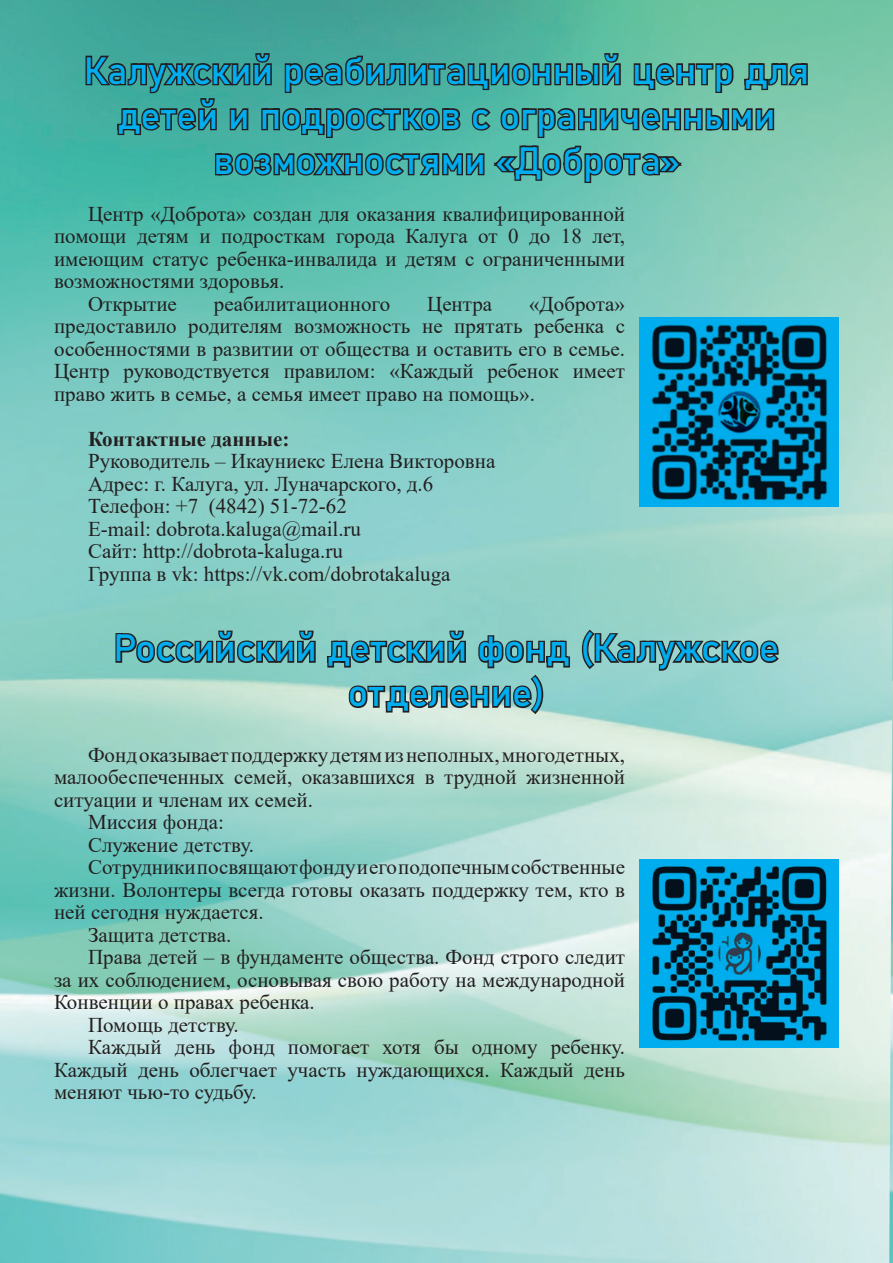
<style>
.page{position:relative;width:893px;height:1263px;background:#fff}
.page>*{position:absolute;margin:0;border:0;box-sizing:border-box;transform-origin:0 0}
.t1{font:37.5px/45px "Bahnschrift";color:#00aeef;text-align:center}
.t2{font:21px/22.5px "Times New Roman";color:#231f20;text-align:justify}
.t3{font:700 21px "Times New Roman";color:#231f20}
</style>
<div class="page">
<img style="left:0;top:0;width:893px;height:1263px">
<div style="left:688px;top:63px;width:7px;height:22px;border:3px solid #231f20"></div>
<div style="left:679px;top:71px;width:14px;height:7px;border:3px solid #231f20"></div>
<div style="left:701px;top:65px;width:7px;height:20px;border:3px solid #231f20"></div>
<div style="left:696px;top:63px;width:17px;height:7px;border:3px solid #231f20"></div>
<div style="left:696px;top:108px;width:7px;height:22px;border:3px solid #231f20"></div>
<div style="left:684px;top:108px;width:7px;height:22px;border:3px solid #231f20"></div>
<div style="left:686px;top:116px;width:15px;height:7px;border:3px solid #231f20"></div>
<svg style="left:704px;top:0;width:105px;height:132px;background:#65a68c"></svg>
<svg style="left:84px;top:0;width:601px;height:219px;background:#46998b"></svg>
<svg style="left:114px;top:629px;width:203px;height:36px;background:#5a807a"></svg>
<svg style="left:324px;top:638px;width:48px;height:31px"></svg>
<div style="left:375px;top:643px;width:7px;height:20px;border:3px solid #231f20"></div>
<div style="left:369px;top:641px;width:18px;height:6px;border:3px solid #231f20"></div>
<svg style="left:580px;top:615px;width:201px;height:57px;background:#79a29c"></svg>
<svg style="left:347px;top:683px;width:23px;height:27px"></svg>
<div style="left:373px;top:688px;width:7px;height:20px;border:3px solid #231f20"></div>
<div style="left:367px;top:686px;width:18px;height:6px;border:3px solid #231f20"></div>
<svg style="left:382px;top:629px;width:189px;height:87px;background:#719893"></svg>
<img style="left:639px;top:318px;width:200px;height:188px">
<img style="left:639px;top:859px;width:200px;height:188px">
<h1 class="t1" style="left:84px;top:46px;width:727px">Калужский реабилитационный центр для детей и подростков с ограниченными возможностями «Доброта»</h1>
<p class="t2" style="left:88px;top:202px;width:539px">Центр «Доброта» создан для оказания квалифицированной</p>
<p class="t2" style="left:54px;top:224px;width:573px">помощи детям и подросткам города Калуга от 0 до 18 лет,</p>
<p class="t2" style="left:54px;top:247px;width:573px">имеющим статус ребенка-инвалида и детям с ограниченными</p>
<p class="t2" style="left:54px;top:269px;width:232px">возможностями здоровья.</p>
<p class="t2" style="left:88px;top:292px;width:90px">Открытие</p>
<p class="t2" style="left:214px;top:292px;width:178px">реабилитационного</p>
<p class="t2" style="left:427px;top:292px;width:66px">Центра</p>
<p class="t2" style="left:54px;top:292px;width:573px;text-indent:475px">«Доброта» предоставило родителям возможность не прятать ребенка с особенностями в развитии от общества и оставить его в семье.<br>Центр руководствуется правилом: «Каждый ребенок имеет право жить в семье, а семья имеет право на помощь».</p>
<p class="t3" style="left:88px;top:424px;width:203px">Контактные данные:</p>
<p class="t2" style="left:88px;top:449px;width:409px;text-align:left">Руководитель – Икауниекс Елена Викторовна Адрес: г. Калуга, ул. Луначарского, д.6<br>Телефон: +7 (4842) 51-72-62<br>E-mail: dobrota.kaluga@mail.ru<br>Сайт: http://dobrota-kaluga.ru<br>Группа в vk: https://vk.com/dobrotakaluga</p>
<h1 class="t1" style="left:114px;top:623px;width:667px">Российский детский фонд (Калужское отделение)</h1>
<p class="t2" style="left:88px;top:743px;width:539px">Фонд оказывает поддержку детям из неполных, многодетных,</p>
<p class="t2" style="left:54px;top:765px;width:573px">малообеспеченных семей, оказавшихся в трудной жизненной</p>
<p class="t2" style="left:54px;top:788px;width:260px">ситуации и членам их семей.</p>
<p class="t2" style="left:88px;top:810px;width:137px">Миссия фонда:</p>
<p class="t2" style="left:88px;top:833px;width:168px">Служение детству.</p>
<p class="t2" style="left:88px;top:855px;width:539px">Сотрудники посвящают фонду и его подопечным собственные</p>
<p class="t2" style="left:54px;top:878px;width:573px">жизни. Волонтеры всегда готовы оказать поддержку тем, кто в</p>
<p class="t2" style="left:54px;top:900px;width:211px">ней сегодня нуждается.</p>
<p class="t2" style="left:88px;top:923px;width:145px">Защита детства.</p>
<p class="t2" style="left:88px;top:945px;width:539px">Права детей – в фундаменте общества. Фонд строго следит</p>
<p class="t2" style="left:54px;top:968px;width:573px">за их соблюдением, основывая свою работу на международной</p>
<p class="t2" style="left:54px;top:990px;width:262px">Конвенции о правах ребенка.</p>
<p class="t2" style="left:88px;top:1013px;width:152px">Помощь детству.</p>
<p class="t2" style="left:88px;top:1035px;width:539px">Каждый день фонд помогает хотя бы одному ребенку.</p>
<p class="t2" style="left:54px;top:1058px;width:573px">Каждый день облегчает участь нуждающихся. Каждый день</p>
<p class="t2" style="left:54px;top:1080px;width:204px">меняют чью-то судьбу.</p>
</div>
